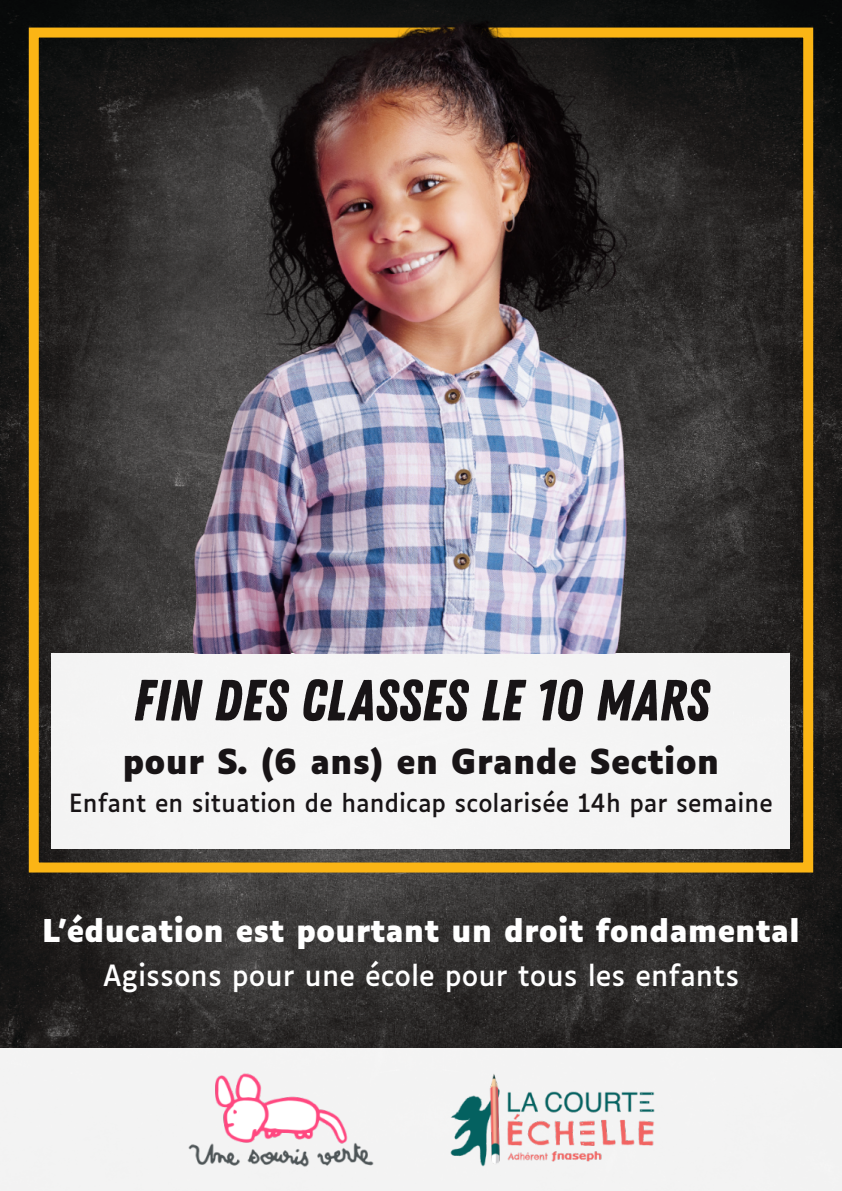
<style>
.page{position:relative;width:842px;height:1191px;background:#fff}
.page>*{position:absolute;margin:0;border:0;box-sizing:border-box;transform-origin:0 0}
.t1{font:58px "Zing Rust Demo Base";color:#181416}
.t2{font:700 33px "Luciole";color:#181416}
.t3{font:700 30px "Luciole";color:#fff}
.t4{font:28px "Luciole";color:#fff}
.t5{font:24px "Luciole";color:#181416}
</style>
<div class="page">
<img style="left:0;top:0;width:842px;height:1048px">
<div style="left:29px;top:28px;width:784px;height:844px;border:10px solid #fbb515"></div>
<div style="left:0;top:1048px;width:842px;height:143px;background:#f3f3f3"></div>
<div style="left:52px;top:653px;width:738px;height:195px;background:#f5f5f5"></div>
<img style="left:188px;top:1073px;width:186px;height:94px">
<img style="left:450px;top:1074px;width:205px;height:93px">
<img style="left:58px;top:0;width:726px;height:653px">
<h1 class="t1" style="left:133px;top:666px;width:577px">FIN DES CLASSES LE 10 MARS</h1>
<h2 class="t2" style="left:123px;top:748px;width:598px">pour S. (6 ans) en Grande Section</h2>
<p class="t5" style="left:69px;top:793px;width:705px">Enfant en situation de handicap scolarisée 14h par semaine</p>
<p class="t3" style="left:42px;top:918px;width:759px">L’éducation est pourtant un droit fondamental</p>
<p class="t4" style="left:103px;top:964px;width:638px">Agissons pour une école pour tous les enfants</p>
</div>
